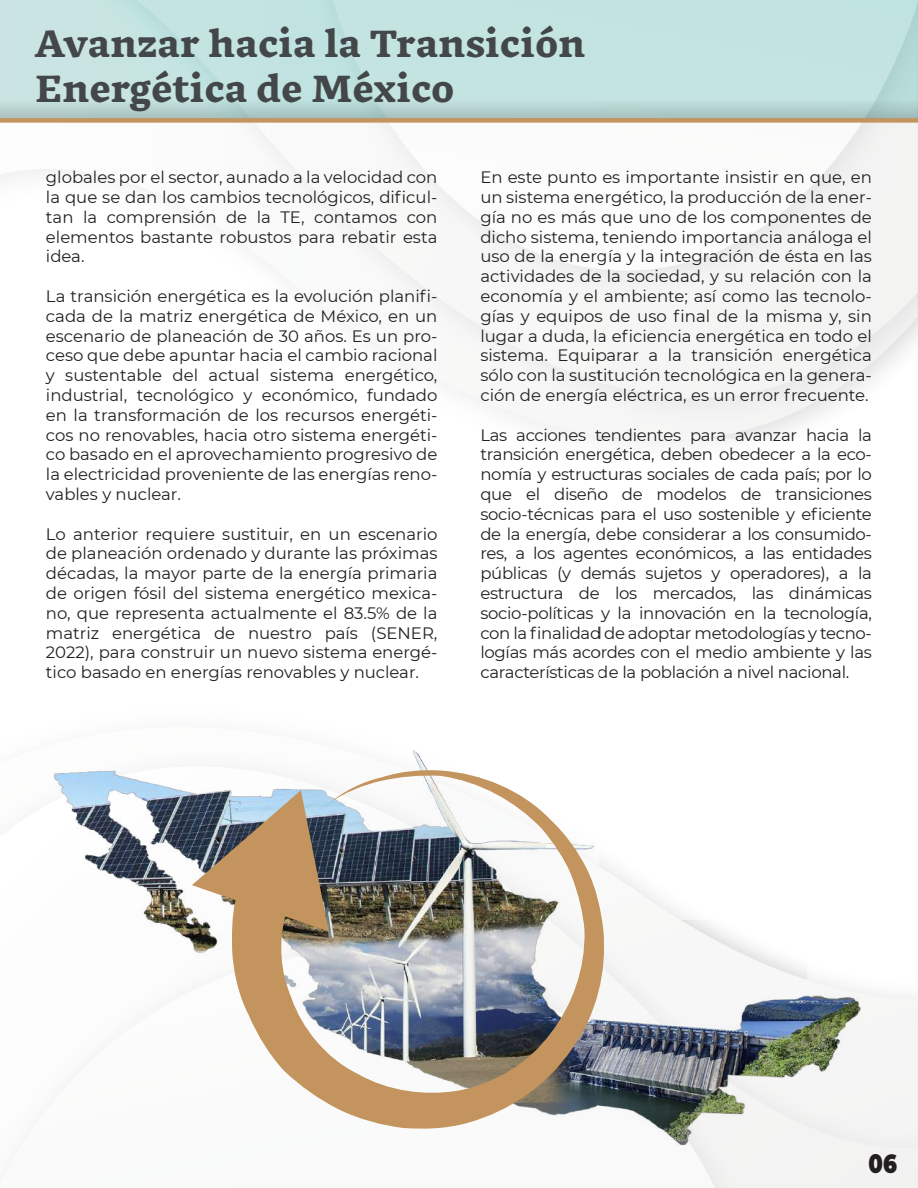
<style>
.page{position:relative;width:918px;height:1188px;background:#fff}
.page>*{position:absolute;margin:0;border:0;box-sizing:border-box;transform-origin:0 0}
.t1{font:900 37.5px/45px "GMX";color:#444749}
.t2{font:900 25.95px "Montserrat";color:#231f20;scale:.81 1}
.t3{font:16.5px/19.8px "Montserrat";color:#231f20;text-align:justify}
</style>
<div class="page">
<svg style="left:134px;top:123px;width:784px;height:320px"></svg>
<div style="left:807px;top:994px;width:111px;height:194px;background:#f5f4f4"></div>
<div style="left:273px;top:123px;width:645px;height:188px;background:#f6f7f6"></div>
<svg style="left:332px;top:123px;width:586px;height:148px"></svg>
<div style="left:0;top:0;width:918px;height:120px;background:#c3e4e1"></div>
<svg style="left:0;top:99px;width:918px;height:19px"></svg>
<div style="left:0;top:118px;width:918px;height:5px;background:#c3945d"></div>
<img style="left:54px;top:750px;width:827px;height:423px">
<img style="left:192px;top:769px;width:415px;height:360px">
<h1 class="t1" style="left:34px;top:22px;width:553px">Avanzar hacia la Transición<br>Energética de México</h1>
<p class="t3" style="left:46px;top:167px;width:393px">globales por el sector, aunado a la velocidad con la que se dan los cambios tecnológicos, dificul&shy;tan la comprensión de la TE, contamos con elementos bastante robustos para rebatir esta idea.</p>
<p class="t3" style="left:46px;top:286px;width:393px">La transición energética es la evolución planifi&shy;cada de la matriz energética de México, en un escenario de planeación de 30 años. Es un pro&shy;ceso que debe apuntar hacia el cambio racional y sustentable del actual sistema energético, industrial, tecnológico y económico, fundado en la transformación de los recursos energéti&shy;cos no renovables, hacia otro sistema energéti&shy;co basado en el aprovechamiento progresivo de la electricidad proveniente de las energías reno&shy;vables y nuclear.</p>
<p class="t3" style="left:46px;top:523px;width:393px">Lo anterior requiere sustituir, en un escenario de planeación ordenado y durante las próximas décadas, la mayor parte de la energía primaria de origen fósil del sistema energético mexica&shy;no, que representa actualmente el 83.5% de la matriz energética de nuestro país (SENER, 2022), para construir un nuevo sistema energé&shy;tico basado en energías renovables y nuclear.</p>
<p class="t3" style="left:480px;top:167px;width:393px">En este punto es importante insistir en que, en un sistema energético, la producción de la ener&shy;gía no es más que uno de los componentes de dicho sistema, teniendo importancia análoga el uso de la energía y la integración de ésta en las actividades de la sociedad, y su relación con la economía y el ambiente; así como las tecnolo&shy;gías y equipos de uso final de la misma y, sin lugar a duda, la eficiencia energética en todo el sistema. Equiparar a la transición energética sólo con la sustitución tecnológica en la genera&shy;ción de energía eléctrica, es un error frecuente.</p>
<p class="t3" style="left:480px;top:424px;width:393px">Las acciones tendientes para avanzar hacia la transición energética, deben obedecer a la eco&shy;nomía y estructuras sociales de cada país; por lo que el diseño de modelos de transiciones socio-técnicas para el uso sostenible y eficiente de la energía, debe considerar a los consumido&shy;res, a los agentes económicos, a las entidades públicas (y demás sujetos y operadores), a la estructura de los mercados, las dinámicas socio-políticas y la innovación en la tecnología, con la finalidad de adoptar metodologías y tecno&shy;logías más acordes con el medio ambiente y las características de la población a nivel nacional.</p>
<h2 class="t2" style="left:869px;top:1144px;width:37px">06</h2>
</div>
